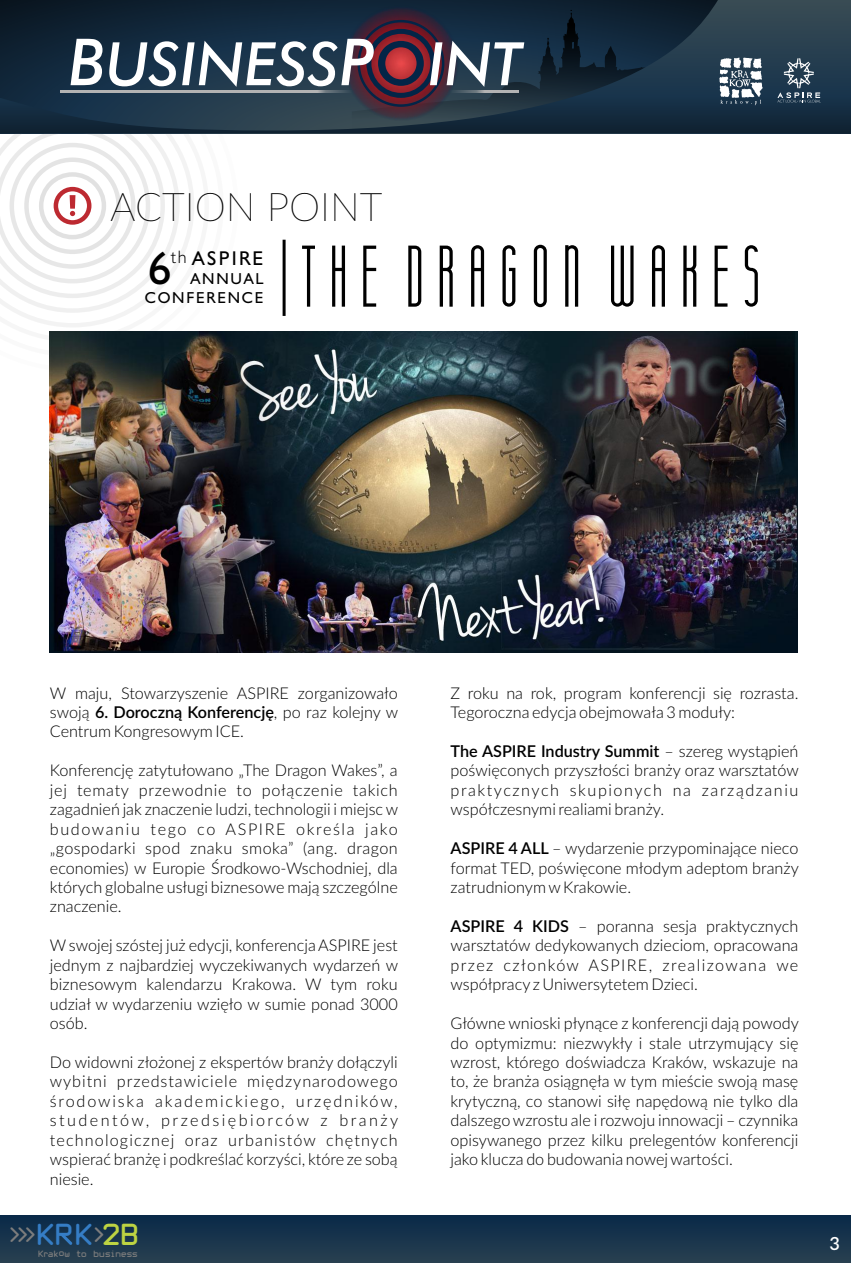
<style>
.page{position:relative;width:851px;height:1263px;background:#fff}
.page>*{position:absolute;margin:0;border:0;box-sizing:border-box;transform-origin:0 0}
.t1{font:83.85px "Komoda";letter-spacing:.17em;color:#000}
.t2{font:italic 500 59.85px "Futura BT";color:#fff}
.t3{font:500 59.85px "Futura BT";color:#032547}
.t4{font:46.65px "Humanist 521 BT";color:#000}
.t5{font:100 39.6px "Lato";color:#000}
.t6{font:31.95px "White Rabbit";color:#357dc5}
.t7{font:22.05px "White Rabbit";color:#7d7d7d}
.t8{font:19.95px "Humanist 521 BT";letter-spacing:.11em;color:#000}
.t9{font:600 18px "Lato";color:#fff}
.t10{font:300 16.2px/19.5px "Lato";color:#000;text-align:justify}
.t11{font:15.9px/18.5px "Humanist 521 BT";letter-spacing:.11em;color:#000;text-align:right}
.t12{font:9.75px "White Rabbit";letter-spacing:-.01em;color:#7d7d7d}
.s1{font-size:64.95px}
.s2{font-weight:300;font-size:18px}
.s3{font-weight:600}
.s4{color:#bdd342}
</style>
<div class="page">
<div style="left:0;top:1215px;width:850px;height:48px;background:linear-gradient(to bottom,#092948,#284050)"></div>
<svg style="left:60px;top:1234px;width:12px;height:11px"></svg>
<svg style="left:0;top:0;width:850px;height:133px;background:#202f41"></svg>
<svg style="left:777px;top:58px;width:43px;height:44px;background:#455b6c"></svg>
<svg style="left:719px;top:58px;width:43px;height:47px"></svg>
<svg style="left:0;top:133px;width:253px;height:253px"></svg>
<div style="left:54px;top:187px;width:37px;height:38px;border:4px solid #bd2a31;border-radius:50%"></div>
<svg style="left:70px;top:195px;width:5px;height:21px"></svg>
<hr style="left:282px;top:240px;width:3px;height:76px;background:#000">
<img style="left:50px;top:331px;width:747px;height:321px">
<h2 class="t2" style="left:68px;top:40px;width:455px"><span class="s1">B</span>USINESS<span class="s1">P</span> INT</h2>
<h2 class="t3" style="left:375px;top:39px;width:53px">O</h2>
<h3 class="t5" style="left:110px;top:189px;width:274px">ACTION POINT</h3>
<h3 class="t4" style="left:148px;top:248px;width:25px">6</h3>
<h1 class="t1" style="left:301px;top:246px;width:459px">THE DRAGON WAKES</h1>
<p class="t8" style="left:171px;top:250px;width:94px"><span class="s2">th</span> ASPIRE</p>
<p class="t11" style="left:145px;top:271px;width:120px">ANNUAL<br>CONFERENCE</p>
<p class="t10" style="left:50px;top:684px;width:350px">W maju, Stowarzyszenie ASPIRE zorganizowało swoją <span class="s3">6. Doroczną Konferencję</span>, po raz kolejny w Centrum Kongresowym ICE.</p>
<p class="t10" style="left:50px;top:762px;width:350px">Konferencję zatytułowano „The Dragon Wakes”, a jej tematy przewodnie to połączenie takich zagadnień jak znaczenie ludzi, technologii i miejsc w budowaniu tego co ASPIRE określa jako „gospodarki spod znaku smoka” (ang. dragon economies) w Europie Środkowo-Wschodniej, dla których globalne usługi biznesowe mają szczególne znaczenie.</p>
<p class="t10" style="left:50px;top:936px;width:350px">W swojej szóstej już edycji, konferencja ASPIRE jest jednym z najbardziej wyczekiwanych wydarzeń w biznesowym kalendarzu Krakowa. W tym roku udział w wydarzeniu wzięło w sumie ponad 3000 osób.</p>
<p class="t10" style="left:50px;top:1053px;width:350px">Do widowni złożonej z ekspertów branży dołączyli wybitni przedstawiciele międzynarodowego środowiska akademickiego, urzędników, studentów, przedsiębiorców z branży technologicznej oraz urbanistów chętnych wspierać branżę i podkreślać korzyści, które ze sobą niesie.</p>
<h3 class="t6" style="left:36px;top:1223px;width:104px">KPK <span class="s4">2B</span></h3>
<p class="t12" style="left:38px;top:1250px;width:101px">Krakow to business</p>
<h3 class="t7" style="left:7px;top:1227px;width:30px">&gt;&gt;&gt;</h3>
<h3 class="t7" style="left:92px;top:1227px;width:14px">&gt;</h3>
<p class="t10" style="left:450px;top:684px;width:349px">Z roku na rok, program konferencji się rozrasta.<br>Tegoroczna edycja obejmowała 3 moduły:</p>
<p class="t10" style="left:450px;top:742px;width:350px"><span class="s3">The ASPIRE Industry Summit</span> – szereg wystąpień poświęconych przyszłości branży oraz warsztatów praktycznych skupionych na zarządzaniu współczesnymi realiami branży.</p>
<p class="t10" style="left:450px;top:839px;width:350px"><span class="s3">ASPIRE 4 ALL</span> – wydarzenie przypominające nieco format TED, poświęcone młodym adeptom branży zatrudnionym wKrakowie.</p>
<p class="t10" style="left:450px;top:917px;width:349px"><span class="s3">ASPIRE 4 KIDS</span> – poranna sesja praktycznych warsztatów dedykowanych dzieciom, opracowana przez członków ASPIRE, zrealizowana we współpracy z Uniwersytetem Dzieci.</p>
<p class="t10" style="left:450px;top:1014px;width:350px">Główne wnioski płynące z konferencji dają powody do optymizmu: niezwykły i stale utrzymujący się wzrost, którego doświadcza Kraków, wskazuje na to, że branża osiągnęła w tym mieście swoją masę krytyczną, co stanowi siłę napędową nie tylko dla dalszego wzrostu ale i rozwoju innowacji – czynnika opisywanego przez kilku prelegentów konferencji jako klucza do budowania nowej wartości.</p>
<p class="t9" style="left:829px;top:1236px;width:12px">3</p>
</div>
